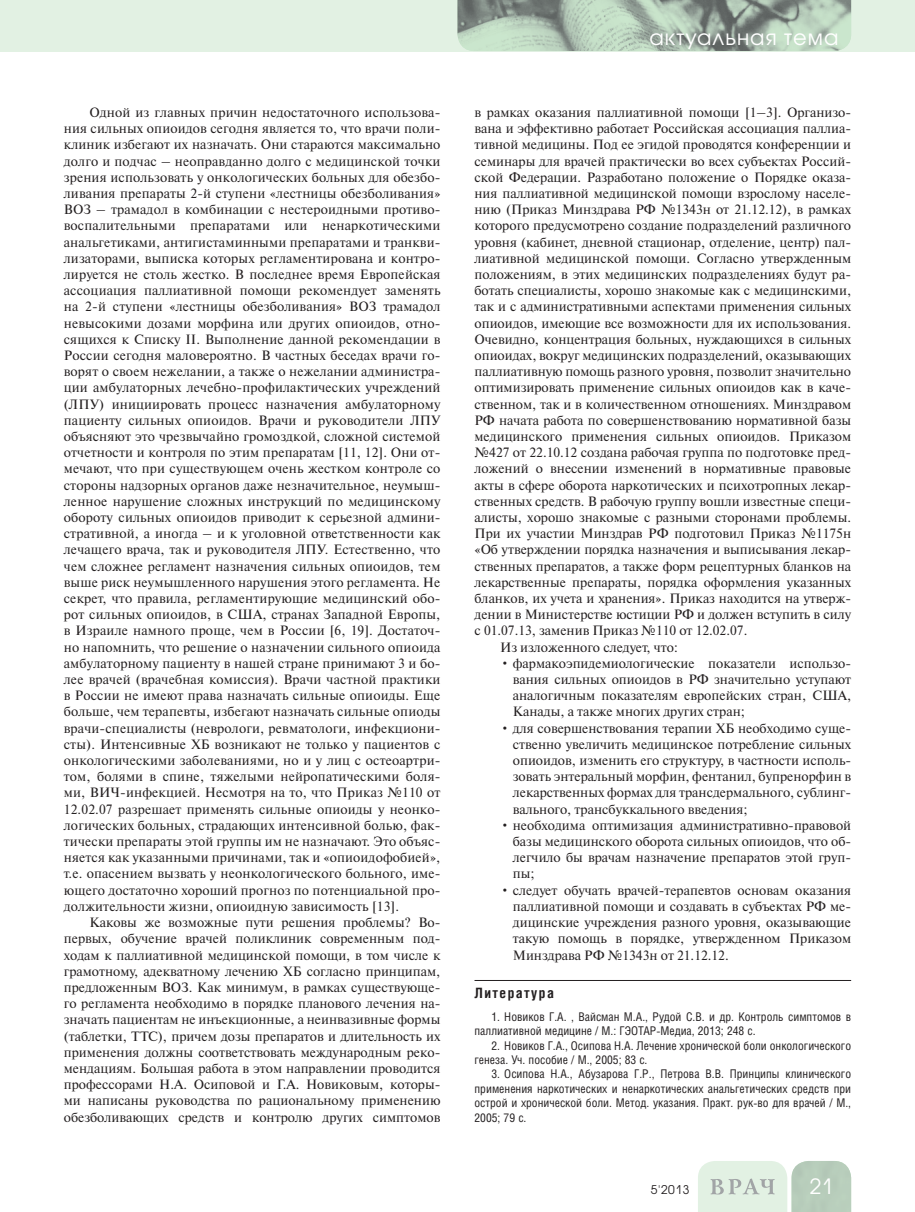
<style>
.page{position:relative;width:915px;height:1212px;background:#fff}
.page>*{position:absolute;margin:0;border:0;box-sizing:border-box;transform-origin:0 0}
.t1{font:21px "Avant Garde Gothic C";letter-spacing:.05em;color:#fff}
.t2{font:700 14.25px "Helios Cond";letter-spacing:.1em;color:#231f20}
.t3{font:13.5px/16.2px "Newton C";color:#231f20;text-align:justify}
.t4{font:12px/14.4px "Helios Cond";color:#231f20}
.t5{font:12px "Avant Garde Gothic C";color:#231f20}
</style>
<div class="page">
<div style="left:0;top:0;width:914px;height:51px;background:#e2f1e3"></div>
<svg style="left:698px;top:1161px;width:152px;height:51px;background:#d0e0d2"></svg>
<img style="left:457px;top:0;width:393px;height:51px">
<hr style="left:474px;top:980px;width:376px;height:1px;background:#231f20">
<p class="t3" style="left:64px;top:106px;width:378px;text-indent:26px">Одной из главных причин недостаточного использова&shy;ния сильных опиоидов сегодня является то, что врачи поли&shy;клиник избегают их назначать. Они стараются максимально долго и подчас – неоправданно долго с медицинской точки зрения использовать у онкологических больных для обезбо&shy;ливания препараты 2-й ступени «лестницы обезболивания» ВОЗ – трамадол в комбинации с нестероидными противо&shy;воспалительными препаратами или ненаркотическими анальгетиками, антигистаминными препаратами и транкви&shy;лизаторами, выписка которых регламентирована и контро&shy;лируется не столь жестко. В последнее время Европейская ассоциация паллиативной помощи рекомендует заменять на 2-й ступени «лестницы обезболивания» ВОЗ трамадол невысокими дозами морфина или других опиоидов, отно&shy;сящихся к Списку II. Выполнение данной рекомендации в России сегодня маловероятно. В частных беседах врачи го&shy;ворят о своем нежелании, а также о нежелании администра&shy;ции амбулаторных лечебно-профилактических учреждений (ЛПУ) инициировать процесс назначения амбулаторному пациенту сильных опиоидов. Врачи и руководители ЛПУ объясняют это чрезвычайно громоздкой, сложной системой отчетности и контроля по этим препаратам [11, 12]. Они от&shy;мечают, что при существующем очень жестком контроле со стороны надзорных органов даже незначительное, неумыш&shy;ленное нарушение сложных инструкций по медицинскому обороту сильных опиоидов приводит к серьезной админи&shy;стративной, а иногда – и к уголовной ответственности как лечащего врача, так и руководителя ЛПУ. Естественно, что чем сложнее регламент назначения сильных опиоидов, тем выше риск неумышленного нарушения этого регламента. Не секрет, что правила, регламентирующие медицинский обо&shy;рот сильных опиоидов, в США, странах Западной Европы, в Израиле намного проще, чем в России [6, 19]. Достаточ&shy;но напомнить, что решение о назначении сильного опиоида амбулаторному пациенту в нашей стране принимают 3 и бо&shy;лее врачей (врачебная комиссия). Врачи частной практики в России не имеют права назначать сильные опиоиды. Еще больше, чем терапевты, избегают назначать сильные опиоды врачи-специалисты (неврологи, ревматологи, инфекциони&shy;сты). Интенсивные ХБ возникают не только у пациентов с онкологическими заболеваниями, но и у лиц с остеоартри&shy;том, болями в спине, тяжелыми нейропатическими боля&shy;ми, ВИЧ-инфекцией. Несмотря на то, что Приказ №110 от 12.02.07 разрешает применять сильные опиоиды у неонко&shy;логических больных, страдающих интенсивной болью, фак&shy;тически препараты этой группы им не назначают. Это объяс&shy;няется как указанными причинами, так и «опиоидофобией», т.е. опасением вызвать у неонкологического больного, име&shy;ющего достаточно хороший прогноз по потенциальной про&shy;должительности жизни, опиоидную зависимость [13].</p>
<p class="t3" style="left:64px;top:916px;width:378px;text-indent:26px">Каковы же возможные пути решения проблемы? Во&shy;первых, обучение врачей поликлиник современным под&shy;ходам к паллиативной медицинской помощи, в том числе к грамотному, адекватному лечению ХБ согласно принципам, предложенным ВОЗ. Как минимум, в рамках существующе&shy;го регламента необходимо в порядке планового лечения на&shy;значать пациентам не инъекционные, а неинвазивные формы (таблетки, ТТС), причем дозы препаратов и длительность их применения должны соответствовать международным реко&shy;мендациям. Большая работа в этом направлении проводится профессорами Н.А. Осиповой и Г.А. Новиковым, которы&shy;ми написаны руководства по рациональному применению обезболивающих средств и контролю других симптомов</p>
<h1 class="t1" style="left:649px;top:27px;width:190px">актуальная тема</h1>
<p class="t3" style="left:474px;top:106px;width:378px">в рамках оказания паллиативной помощи [1–3]. Организо-</p>
<p class="t3" style="left:474px;top:122px;width:378px">вана и эффективно работает Российская ассоциация паллиа-</p>
<p class="t3" style="left:474px;top:138px;width:378px">тивной медицины. Под ее эгидой проводятся конференции и</p>
<p class="t3" style="left:474px;top:154px;width:378px">семинары для врачей практически во всех субъектах Россий-</p>
<p class="t3" style="left:474px;top:170px;width:378px">ской Федерации. Разработано положение о Порядке оказа-</p>
<p class="t3" style="left:474px;top:187px;width:378px">ния паллиативной медицинской помощи взрослому населе-</p>
<p class="t3" style="left:474px;top:203px;width:378px">нию (Приказ Минздрава РФ №1343н от 21.12.12), в рамках</p>
<p class="t3" style="left:474px;top:219px;width:378px">которого предусмотрено создание подразделений различного</p>
<p class="t3" style="left:474px;top:235px;width:378px">уровня (кабинет, дневной стационар, отделение, центр) пал-</p>
<p class="t3" style="left:474px;top:251px;width:378px">лиативной медицинской помощи. Согласно утвержденным</p>
<p class="t3" style="left:474px;top:268px;width:378px">положениям, в этих медицинских подразделениях будут ра-</p>
<p class="t3" style="left:474px;top:284px;width:378px">ботать специалисты, хорошо знакомые как с медицинскими,</p>
<p class="t3" style="left:474px;top:300px;width:378px">так и с административными аспектами применения сильных</p>
<p class="t3" style="left:474px;top:316px;width:378px">опиоидов, имеющие все возможности для их использования.</p>
<p class="t3" style="left:474px;top:332px;width:378px">Очевидно, концентрация больных, нуждающихся в сильных</p>
<p class="t3" style="left:474px;top:349px;width:378px">опиоидах, вокруг медицинских подразделений, оказывающих</p>
<p class="t3" style="left:474px;top:365px;width:378px">паллиативную помощь разного уровня, позволит значительно</p>
<p class="t3" style="left:474px;top:381px;width:378px">оптимизировать применение сильных опиоидов как в каче-</p>
<p class="t3" style="left:474px;top:397px;width:378px">ственном, так и в количественном отношениях. Минздравом</p>
<p class="t3" style="left:474px;top:413px;width:378px">РФ начата работа по совершенствованию нормативной базы</p>
<p class="t3" style="left:474px;top:430px;width:378px">медицинского применения сильных опиоидов. Приказом</p>
<p class="t3" style="left:474px;top:446px;width:378px">№427 от 22.10.12 создана рабочая группа по подготовке пред-</p>
<p class="t3" style="left:474px;top:462px;width:378px">ложений о внесении изменений в нормативные правовые</p>
<p class="t3" style="left:474px;top:478px;width:378px">акты в сфере оборота наркотических и психотропных лекар-</p>
<p class="t3" style="left:474px;top:494px;width:378px">ственных средств. В рабочую группу вошли известные специ-</p>
<p class="t3" style="left:474px;top:511px;width:378px">алисты, хорошо знакомые с разными сторонами проблемы.</p>
<p class="t3" style="left:474px;top:527px;width:378px">При их участии Минздрав РФ подготовил Приказ №1175н</p>
<p class="t3" style="left:474px;top:543px;width:378px">«Об утверждении порядка назначения и выписывания лекар-</p>
<p class="t3" style="left:474px;top:559px;width:378px">ственных препаратов, а также форм рецептурных бланков на</p>
<p class="t3" style="left:474px;top:575px;width:378px">лекарственные препараты, порядка оформления указанных</p>
<p class="t3" style="left:474px;top:592px;width:378px">бланков, их учета и хранения». Приказ находится на утверж-</p>
<p class="t3" style="left:474px;top:608px;width:378px">дении в Министерстве юстиции РФ и должен вступить в силу</p>
<p class="t3" style="left:474px;top:624px;width:274px">с 01.07.13, заменив Приказ №110 от 12.02.07.</p>
<p class="t3" style="left:500px;top:640px;width:179px">Из изложенного следует, что:</p>
<p class="t3" style="left:512px;top:656px;width:340px;text-indent:-13px">• фармакоэпидемиологические показатели использо&shy;вания сильных опиоидов в РФ значительно уступают аналогичным показателям европейских стран, США, Канады, а также многих других стран;</p>
<p class="t3" style="left:512px;top:721px;width:340px;text-indent:-13px">• для совершенствования терапии ХБ необходимо суще&shy;ственно увеличить медицинское потребление сильных опиоидов, изменить его структуру, в частности исполь&shy;зовать энтеральный морфин, фентанил, бупренорфин в лекарственных формах для трансдермального, сублинг&shy;вального, трансбуккального введения;</p>
<p class="t3" style="left:512px;top:818px;width:340px;text-indent:-13px">• необходима оптимизация административно-правовой базы медицинского оборота сильных опиоидов, что об&shy;легчило бы врачам назначение препаратов этой груп&shy;пы;</p>
<p class="t3" style="left:512px;top:883px;width:340px;text-indent:-13px">• следует обучать врачей-терапевтов основам оказания паллиативной помощи и создавать в субъектах РФ ме&shy;дицинские учреждения разного уровня, оказывающие такую помощь в порядке, утвержденном Приказом Минздрава РФ №1343н от 21.12.12.</p>
<p class="t2" style="left:474px;top:987px;width:81px">Литература</p>
<p class="t4" style="left:474px;top:1010px;width:378px;text-indent:17px">1. Новиков Г.А. , Вайсман М.А., Рудой С.В. и др. Контроль симптомов в паллиативной медицине / М.: ГЭОТАР-Медиа, 2013; 248 с.</p>
<p class="t4" style="left:474px;top:1039px;width:378px;text-indent:17px">2. Новиков Г.А., Осипова Н.А. Лечение хронической боли онкологического генеза. Уч. пособие / М., 2005; 83 с.</p>
<p class="t4" style="left:474px;top:1068px;width:378px;text-align:justify;text-indent:17px">3. Осипова Н.А., Абузарова Г.Р., Петрова В.В. Принципы клинического применения наркотических и ненаркотических анальгетических средств при острой и хронической боли. Метод. указания. Практ. рук-во для врачей / М., 2005; 79 с.</p>
<p class="t5" style="left:650px;top:1184px;width:40px">5'2013</p>
<h1 class="t1" style="left:809px;top:1177px;width:25px">21</h1>
</div>
